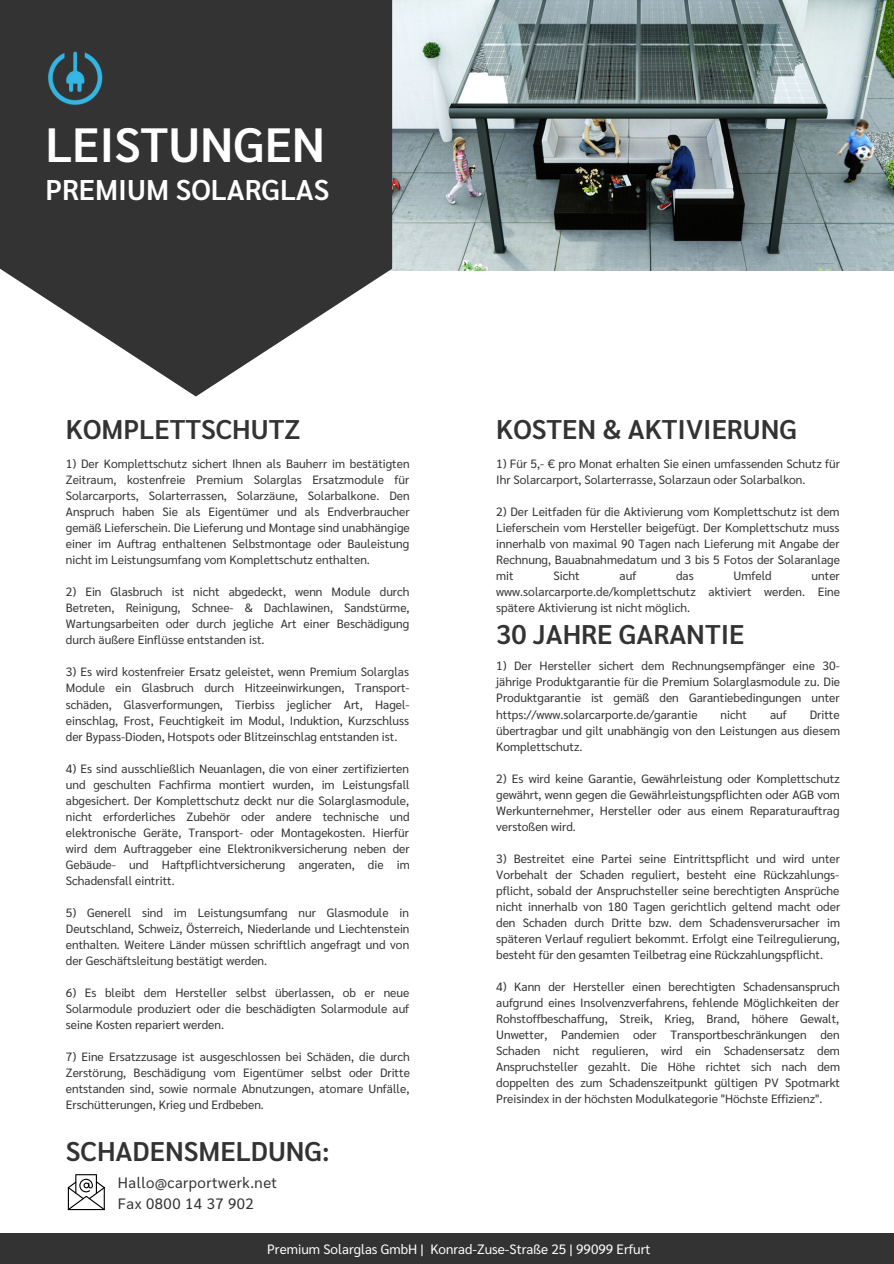
<style>
.page{position:relative;width:894px;height:1264px;background:#fff}
.page>*{position:absolute;margin:0;border:0;box-sizing:border-box;transform-origin:0 0}
.t1{font:600 48px "Sarabun";color:#fff}
.t2{font:600 28.5px "Sarabun";color:#fff}
.t3{font:600 27px "Sarabun";color:#333}
.t4{font:15px "Sarabun";letter-spacing:.03em;color:#333}
.t5{font:13.5px "Sarabun";color:#fff}
.t6{font:12px/16px "Sarabun";color:#333;text-align:justify}
</style>
<div class="page">
<img style="left:392px;top:0;width:501px;height:271px">
<svg style="left:0;top:0;width:392px;height:396px;fill:#333"></svg>
<div style="left:0;top:1232px;width:893px;height:31px;background:#333"></div>
<img style="left:45px;top:48px;width:60px;height:59px">
<svg style="left:68px;top:1174px;width:37px;height:36px"></svg>
<p class="t1" style="left:45px;top:111px;width:281px">LEISTUNGEN</p>
<p class="t2" style="left:45px;top:169px;width:285px">PREMIUM SOLARGLAS</p>
<p class="t3" style="left:66px;top:410px;width:236px">KOMPLETTSCHUTZ</p>
<p class="t6" style="left:66px;top:455px;width:345px">1) Der Komplettschutz sichert Ihnen als Bauherr im bestätigten Zeitraum, kostenfreie Premium Solarglas Ersatzmodule für Solarcarports, Solarterrassen, Solarzäune, Solarbalkone. Den Anspruch haben Sie als Eigentümer und als Endverbraucher gemäß Lieferschein. Die Lieferung und Montage sind unabhängige einer im Auftrag enthaltenen Selbstmontage oder Bauleistung nicht im Leistungsumfang vom Komplettschutz enthalten.</p>
<p class="t6" style="left:66px;top:583px;width:345px">2) Ein Glasbruch ist nicht abgedeckt, wenn Module durch Betreten, Reinigung, Schnee- &amp; Dachlawinen, Sandstürme, Wartungsarbeiten oder durch jegliche Art einer Beschädigung durch äußere Einflüsse entstanden ist.</p>
<p class="t6" style="left:66px;top:663px;width:345px">3) Es wird kostenfreier Ersatz geleistet, wenn Premium Solarglas Module ein Glasbruch durch Hitzeeinwirkungen, Transport&shy;schäden, Glasverformungen, Tierbiss jeglicher Art, Hagel&shy;einschlag, Frost, Feuchtigkeit im Modul, Induktion, Kurzschluss der Bypass-Dioden, Hotspots oder Blitzeinschlag entstanden ist.</p>
<p class="t6" style="left:66px;top:759px;width:345px">4) Es sind ausschließlich Neuanlagen, die von einer zertifizierten und geschulten Fachfirma montiert wurden, im Leistungsfall abgesichert. Der Komplettschutz deckt nur die Solarglasmodule, nicht erforderliches Zubehör oder andere technische und elektronische Geräte, Transport- oder Montagekosten. Hierfür wird dem Auftraggeber eine Elektronikversicherung neben der Gebäude- und Haftpflichtversicherung angeraten, die im Schadensfall eintritt.</p>
<p class="t6" style="left:66px;top:903px;width:345px">5) Generell sind im Leistungsumfang nur Glasmodule in Deutschland, Schweiz, Österreich, Niederlande und Liechtenstein enthalten. Weitere Länder müssen schriftlich angefragt und von der Geschäftsleitung bestätigt werden.</p>
<p class="t6" style="left:66px;top:983px;width:345px">6) Es bleibt dem Hersteller selbst überlassen, ob er neue Solarmodule produziert oder die beschädigten Solarmodule auf seine Kosten repariert werden.</p>
<p class="t6" style="left:66px;top:1047px;width:345px">7) Eine Ersatzzusage ist ausgeschlossen bei Schäden, die durch Zerstörung, Beschädigung vom Eigentümer selbst oder Dritte entstanden sind, sowie normale Abnutzungen, atomare Unfälle, Erschütterungen, Krieg und Erdbeben.</p>
<p class="t3" style="left:66px;top:1132px;width:265px">SCHADENSMELDUNG:</p>
<p class="t4" style="left:118px;top:1172px;width:161px">Hallo@carportwerk.net</p>
<p class="t4" style="left:118px;top:1192px;width:137px">Fax 0800 14 37 902</p>
<p class="t3" style="left:496px;top:410px;width:302px">KOSTEN &amp; AKTIVIERUNG</p>
<p class="t6" style="left:496px;top:455px;width:345px">1) Für 5,- € pro Monat erhalten Sie einen umfassenden Schutz für<br>Ihr Solarcarport, Solarterrasse, Solarzaun oder Solarbalkon.</p>
<p class="t6" style="left:496px;top:503px;width:345px">2) Der Leitfaden für die Aktivierung vom Komplettschutz ist dem Lieferschein vom Hersteller beigefügt. Der Komplettschutz muss innerhalb von maximal 90 Tagen nach Lieferung mit Angabe der Rechnung, Bauabnahmedatum und 3 bis 5 Fotos der Solaranlage mit</p>
<p class="t6" style="left:553px;top:567px;width:28px">Sicht</p>
<p class="t6" style="left:619px;top:567px;width:18px">auf</p>
<p class="t6" style="left:676px;top:567px;width:19px">das</p>
<p class="t6" style="left:733px;top:567px;width:40px">Umfeld</p>
<p class="t6" style="left:496px;top:567px;width:345px;text-indent:315px">unter www.solarcarporte.de/komplettschutz aktiviert werden. Eine spätere Aktivierung ist nicht möglich.</p>
<p class="t3" style="left:496px;top:614px;width:250px">30 JAHRE GARANTIE</p>
<p class="t6" style="left:496px;top:657px;width:345px">1) Der Hersteller sichert dem Rechnungsempfänger eine 30- jährige Produktgarantie für die Premium Solarglasmodule zu. Die Produktgarantie ist gemäß den Garantiebedingungen unter https://www.solarcarporte.de/garantie</p>
<p class="t6" style="left:720px;top:705px;width:28px">nicht</p>
<p class="t6" style="left:769px;top:705px;width:18px">auf</p>
<p class="t6" style="left:496px;top:705px;width:345px;text-indent:313px">Dritte übertragbar und gilt unabhängig von den Leistungen aus diesem Komplettschutz.</p>
<p class="t6" style="left:496px;top:769px;width:345px">2) Es wird keine Garantie, Gewährleistung oder Komplettschutz gewährt, wenn gegen die Gewährleistungspflichten oder AGB vom Werkunternehmer, Hersteller oder aus einem Reparaturauftrag verstoßen wird.</p>
<p class="t6" style="left:496px;top:849px;width:345px">3) Bestreitet eine Partei seine Eintrittspflicht und wird unter Vorbehalt der Schaden reguliert, besteht eine Rückzahlungs&shy;pflicht, sobald der Anspruchsteller seine berechtigten Ansprüche nicht innerhalb von 180 Tagen gerichtlich geltend macht oder den Schaden durch Dritte bzw. dem Schadensverursacher im späteren Verlauf reguliert bekommt. Erfolgt eine Teilregulierung, besteht für den gesamten Teilbetrag eine Rückzahlungspflicht.</p>
<p class="t6" style="left:496px;top:977px;width:345px">4) Kann der Hersteller einen berechtigten Schadensanspruch aufgrund eines Insolvenzverfahrens, fehlende Möglichkeiten der Rohstoffbeschaffung, Streik, Krieg, Brand, höhere Gewalt, Unwetter, Pandemien oder Transportbeschränkungen den Schaden nicht regulieren, wird ein Schadensersatz dem Anspruchsteller gezahlt. Die Höhe richtet sich nach dem doppelten des zum Schadenszeitpunkt gültigen PV Spotmarkt Preisindex in der höchsten Modulkategorie "Höchste Effizienz".</p>
<p class="t5" style="left:267px;top:1239px;width:385px">Premium Solarglas GmbH | Konrad-Zuse-Straße 25 | 99099 Erfurt</p>
</div>
